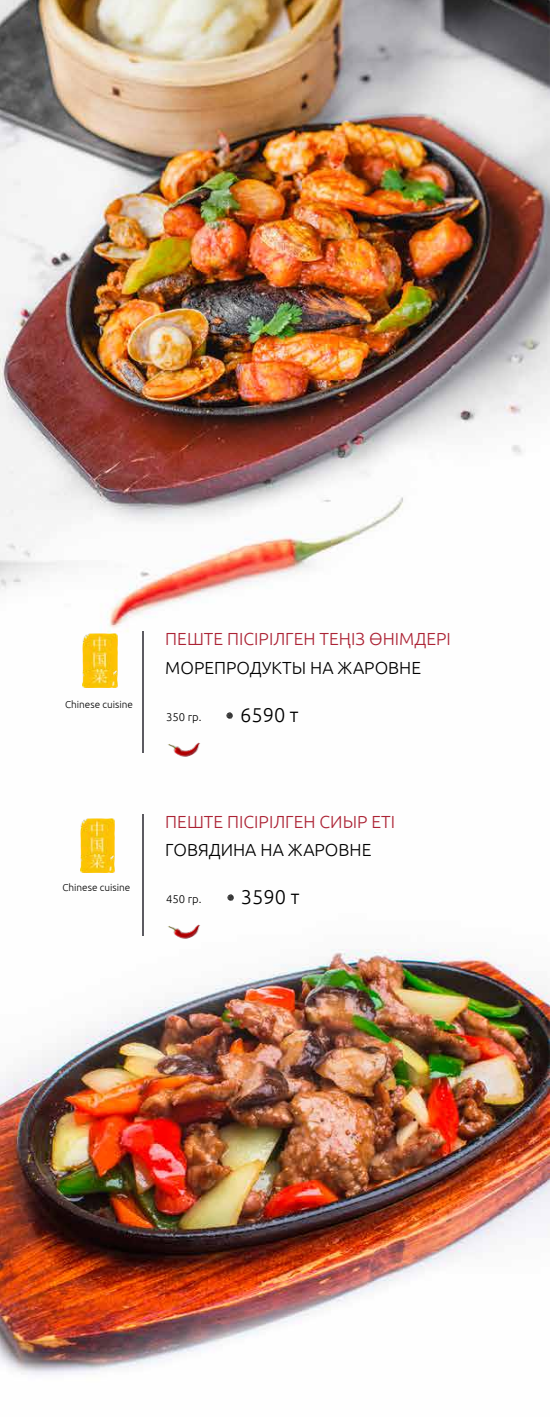
<style>
.page{position:relative;width:550px;height:1418px;background:#fff}
.page>*{position:absolute;margin:0;border:0;box-sizing:border-box;transform-origin:0 0}
.t1{font:300 20px "Ubuntu";color:#000}
.t2{font:300 17.5px "Ubuntu";color:#ac2234}
.t3{font:300 17.5px "Ubuntu";color:#000}
.t4{font:300 11.25px "Ubuntu";color:#000}
.t5{font:300 10px "Ubuntu";color:#000}
</style>
<div class="page">
<img style="left:0;top:0;width:549px;height:1375px">
<img style="left:80px;top:818px;width:34px;height:55px">
<img style="left:143px;top:814px;width:1px;height:121px">
<svg style="left:227px;top:894px;width:6px;height:6px"></svg>
<img style="left:166px;top:917px;width:34px;height:26px">
<img style="left:83px;top:633px;width:34px;height:54px">
<img style="left:143px;top:632px;width:1px;height:120px">
<svg style="left:226px;top:713px;width:6px;height:6px"></svg>
<img style="left:166px;top:735px;width:34px;height:26px">
<p class="t5" style="left:65px;top:698px;width:69px">Chinese cuisine</p>
<p class="t2" style="left:165px;top:628px;width:287px">ПЕШТЕ ПІСІРІЛГЕН ТЕҢІЗ ӨНІМДЕРІ</p>
<p class="t3" style="left:165px;top:657px;width:257px">МОРЕПРОДУКТЫ НА ЖАРОВНЕ</p>
<p class="t4" style="left:166px;top:710px;width:37px">350 гр.</p>
<p class="t1" style="left:240px;top:702px;width:60px">6590 т</p>
<p class="t5" style="left:62px;top:881px;width:69px">Chinese cuisine</p>
<p class="t2" style="left:165px;top:811px;width:231px">ПЕШТЕ ПІСІРІЛГЕН СИЫР ЕТІ</p>
<p class="t3" style="left:165px;top:839px;width:207px">ГОВЯДИНА НА ЖАРОВНЕ</p>
<p class="t4" style="left:166px;top:892px;width:37px">450 гр.</p>
<p class="t1" style="left:241px;top:884px;width:60px">3590 т</p>
</div>
